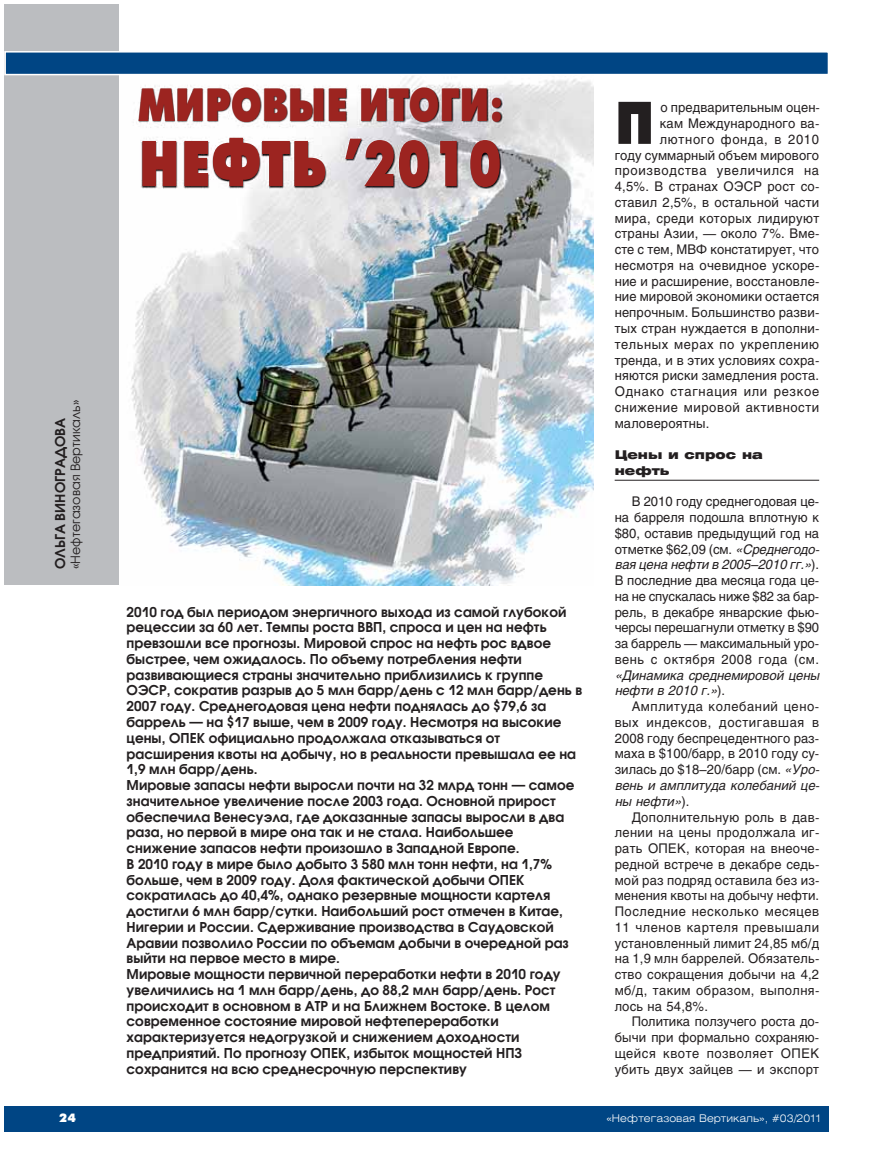
<style>
.page{position:relative;width:893px;height:1170px;background:#fff}
.page>*{position:absolute;margin:0;border:0;box-sizing:border-box;transform-origin:0 0}
.t1{font:700 64.5px "Futura Futuris X Cond C";color:#9c2420}
.t2{font:700 60px "Futura Futuris X Cond C";color:#231f20}
.t3{font:700 46.5px "Futura Futuris X Cond C";letter-spacing:-.015em;color:#9c2420}
.t4{font:600 13.5px/15.8px "Avant Garde Gothic C";letter-spacing:.005em;color:#231f20}
.t5{font:13.2px/15.8px "Helios";letter-spacing:.015em;color:#231f20}
.t6{font:13.2px "Helios";letter-spacing:.055em;color:#231f20}
.t7{font:italic 13.2px/15.8px "Helios";color:#231f20}
.t8{font:13.2px "Helios";letter-spacing:.04em;color:#231f20}
.t9{font:13.2px "Helios";letter-spacing:.045em;color:#231f20}
.t10{font:12.75px "Avant Garde Gothic C";letter-spacing:.005em;color:#231f20}
.t11{font:900 12px/15.8px "Helios Ext";letter-spacing:.005em;color:#231f20}
.t12{font:12px "Futura Futuris XC";color:#fff}
.t13{font:300 10.5px "Helios Ext";color:#fff}
.s1{font-style:italic}
.s2{font-style:normal}
</style>
<div class="page">
<hr style="left:615px;top:480px;width:204px;height:1px;background:#231f20">
<img style="left:131px;top:76px;width:463px;height:509px">
<div style="left:4px;top:1106px;width:825px;height:25px;background:#004584"></div>
<div style="left:4px;top:4px;width:115px;height:581px;background:#bbbdc0"></div>
<div style="left:6px;top:53px;width:822px;height:21px;background:#004584"></div>
<div style="left:4px;top:51px;width:825px;height:24px;border:2px solid #fff"></div>
<img style="left:131px;top:77px;width:463px;height:142px">
<p class="t10" style="left:70px;top:569px;width:171px;rotate:-90deg">«Нефтегазовая Вертикаль»</p>
<p class="t4" style="left:54px;top:569px;width:153px;rotate:-90deg">ОЛЬГА ВИНОГРАДОВА</p>
<h3 class="t3" style="left:138px;top:87px;width:367px">МИРОВЫЕ ИТОГИ:</h3>
<h1 class="t1" style="left:138px;top:140px;width:365px">НЕФТЬ ’2010</h1>
<p class="t4" style="left:127px;top:605px;width:457px">2010 год был периодом энергичного выхода из самой глубокой рецессии за 60 лет. Темпы роста ВВП, спроса и цен на нефть превзошли все прогнозы. Мировой спрос на нефть рос вдвое быстрее, чем ожидалось. По объему потребления нефти развивающиеся страны значительно приблизились к группе ОЭСР, сократив разрыв до 5 млн барр/день с 12 млн барр/день в 2007 году. Среднегодовая цена нефти поднялась до $79,6 за баррель — на $17 выше, чем в 2009 году. Несмотря на высокие цены, ОПЕК официально продолжала отказываться от расширения квоты на добычу, но в реальности превышала ее на 1,9 млн барр/день.<br>Мировые запасы нефти выросли почти на 32 млрд тонн — самое значительное увеличение после 2003 года. Основной прирост обеспечила Венесуэла, где доказанные запасы выросли в два раза, но первой в мире она так и не стала. Наибольшее снижение запасов нефти произошло в Западной Европе.<br>В 2010 году в мире было добыто 3 580 млн тонн нефти, на 1,7% больше, чем в 2009 году. Доля фактической добычи ОПЕК сократилась до 40,4%, однако резервные мощности картеля достигли 6 млн барр/сутки. Наибольший рост отмечен в Китае, Нигерии и России. Сдерживание производства в Саудовской Аравии позволило России по объемам добычи в очередной раз выйти на первое место в мире.<br>Мировые мощности первичной переработки нефти в 2010 году увеличились на 1 млн барр/день, до 88,2 млн барр/день. Рост происходит в основном в АТР и на Ближнем Востоке. В целом современное состояние мировой нефтепереработки характеризуется недогрузкой и снижением доходности предприятий. По прогнозу ОПЕК, избыток мощностей НПЗ сохранится на всю среднесрочную перспективу</p>
<h2 class="t2" style="left:615px;top:101px;width:41px">П</h2>
<p class="t5" style="left:660px;top:101px;width:161px">о предварительным оцен-</p>
<p class="t5" style="left:660px;top:117px;width:161px">кам Международного ва-</p>
<p class="t6" style="left:660px;top:134px;width:161px">лютного фонда, в 2010</p>
<p class="t5" style="left:615px;top:148px;width:206px">году суммарный объем мирового</p>
<p class="t6" style="left:615px;top:166px;width:206px">производства увеличился на</p>
<p class="t5" style="left:615px;top:180px;width:206px">4,5%. В странах ОЭСР рост со-</p>
<p class="t5" style="left:615px;top:196px;width:206px">ставил 2,5%, в остальной части</p>
<p class="t5" style="left:615px;top:211px;width:206px">мира, среди которых лидируют</p>
<p class="t5" style="left:615px;top:227px;width:206px">страны Азии, — около 7%. Вме-</p>
<p class="t5" style="left:615px;top:243px;width:206px">сте с тем, МВФ констатирует, что</p>
<p class="t5" style="left:615px;top:259px;width:206px">несмотря на очевидное ускоре-</p>
<p class="t5" style="left:615px;top:274px;width:206px">ние и расширение, восстановле-</p>
<p class="t5" style="left:615px;top:290px;width:206px">ние мировой экономики остается</p>
<p class="t5" style="left:615px;top:306px;width:206px">непрочным. Большинство разви-</p>
<p class="t5" style="left:615px;top:322px;width:206px">тых стран нуждается в дополни-</p>
<p class="t9" style="left:615px;top:339px;width:206px">тельных мерах по укреплению</p>
<p class="t5" style="left:615px;top:353px;width:206px">тренда, и в этих условиях сохра-</p>
<p class="t5" style="left:615px;top:369px;width:206px">няются риски замедления роста.</p>
<p class="t6" style="left:615px;top:386px;width:206px">Однако стагнация или резкое</p>
<p class="t8" style="left:615px;top:402px;width:206px">снижение мировой активности</p>
<p class="t5" style="left:615px;top:416px;width:96px">маловероятны.</p>
<p class="t11" style="left:615px;top:448px;width:150px">Цены и спрос на нефть</p>
<p class="t5" style="left:615px;top:495px;width:209px;text-indent:17px">В 2010 году среднегодовая це&shy;на барреля подошла вплотную к $80, оставив предыдущий год на отметке $62,09 (см. <span class="s1">«Среднегодо&shy;вая цена нефти в 2005–2010 гг.»</span>) .<br>В последние два месяца года це&shy;на не спускалась ниже $82 за бар&shy;рель, в декабре январские фью&shy;черсы перешагнули отметку в $90 за баррель — максимальный уро&shy;вень с октября 2008 года (см.</p>
<p class="t7" style="left:615px;top:668px;width:209px">«Динамика среднемировой цены нефти в 2010 г.»<span class="s2">) .</span></p>
<p class="t5" style="left:615px;top:700px;width:209px;text-indent:17px">Амплитуда колебаний цено&shy;вых индексов, достигавшая в<br>2008 году беспрецедентного раз&shy;маха в $100/барр, в 2010 году су&shy;зилась до $18–20/барр (см. <span class="s1">«Уро&shy;вень и амплитуда колебаний це&shy;ны нефти»</span>) .</p>
<p class="t5" style="left:615px;top:810px;width:206px;text-align:justify;text-indent:17px">Дополнительную роль в дав&shy;лении на цены продолжала иг&shy;рать ОПЕК, которая на внеоче&shy;редной встрече в декабре седь&shy;мой раз подряд оставила без из&shy;менения квоты на добычу нефти.<br>Последние несколько месяцев 11 членов картеля превышали установленный лимит 24,85 мб/д на 1,9 млн баррелей. Обязатель&shy;ство сокращения добычи на 4,2 мб/д, таким образом, выполня&shy;лось на 54,8%.</p>
<p class="t5" style="left:615px;top:1015px;width:206px;text-align:justify;text-indent:17px">Политика ползучего роста до&shy;бычи при формально сохраняю&shy;щейся квоте позволяет ОПЕК убить двух зайцев — и экспорт</p>
<p class="t12" style="left:59px;top:1113px;width:18px">24</p>
<p class="t13" style="left:606px;top:1113px;width:216px">«Нефтегазовая Вертикаль», #03/2011</p>
</div>
